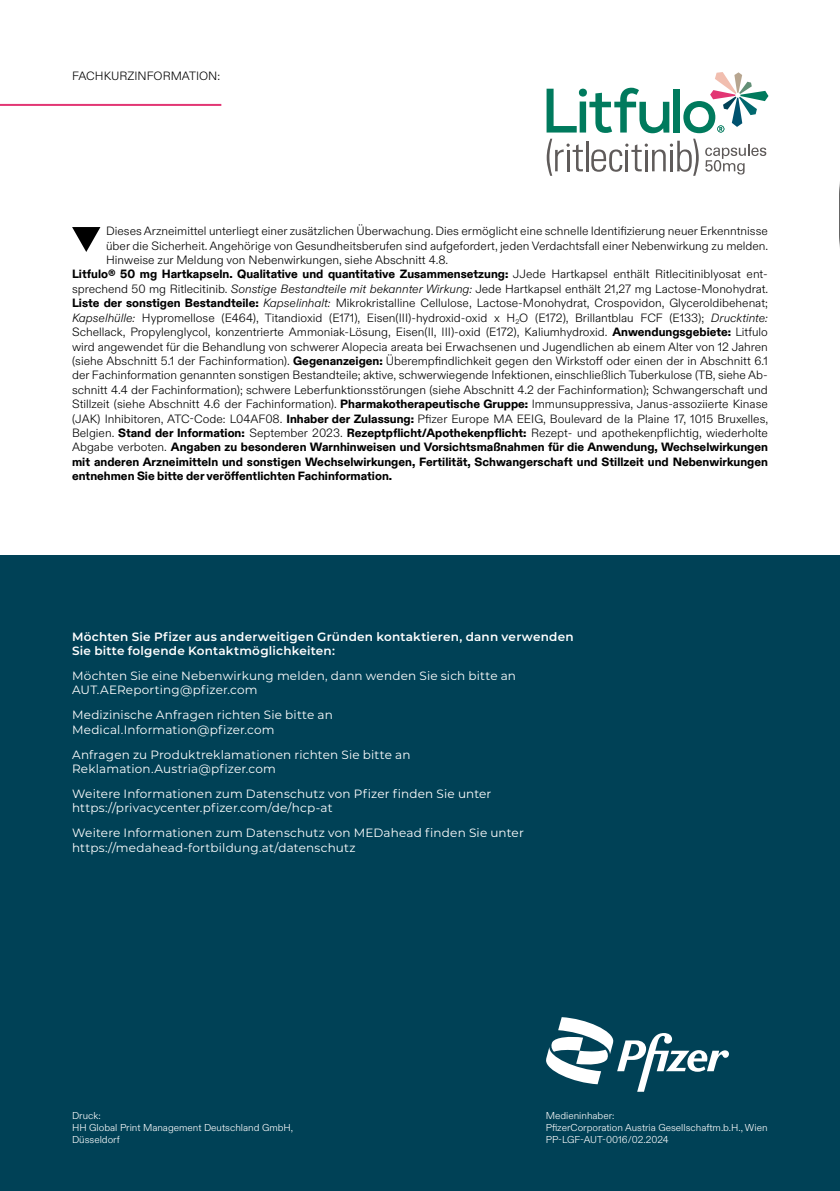
<style>
.page{position:relative;width:840px;height:1191px;background:#fff}
.page>*{position:absolute;margin:0;border:0;box-sizing:border-box;transform-origin:0 0}
.t1{font:300 12px/14.4px "Pfizer Diatype";color:#000;text-align:justify}
.t2{font:12px/14.4px "Montserrat";letter-spacing:.015em;color:#fff}
.t3{font:600 12px/14.4px "Montserrat";letter-spacing:.02em;color:#fff}
.t4{font:300 10px/12px "Pfizer Diatype";color:#fff}
.s1{font-weight:800}
.s2{font-style:italic}
</style>
<div class="page">
<hr style="left:839px;top:181px;width:1px;height:69px;background:#000;opacity:.6">
<div style="left:0;top:556px;width:839px;height:635px;background:#004156"></div>
<hr style="left:0;top:104px;width:221px;height:2px;background:#e23673">
<svg style="left:72px;top:227px;width:28px;height:25px"></svg>
<svg style="left:546px;top:1017px;width:182px;height:74px"></svg>
<hr style="left:585px;top:141px;width:3px;height:30px;background:#5f5b5a">
<svg style="left:546px;top:139px;width:36px;height:37px"></svg>
<svg style="left:591px;top:139px;width:107px;height:37px"></svg>
<svg style="left:546px;top:88px;width:123px;height:45px"></svg>
<div style="left:673px;top:89px;width:6px;height:43px;background:#007a5d"></div>
<svg style="left:705px;top:144px;width:61px;height:30px"></svg>
<svg style="left:683px;top:72px;width:85px;height:61px"></svg>
<p class="t1" style="left:72px;top:69px;width:149px">FACHKURZINFORMATION:</p>
<p class="t1" style="left:106px;top:224px;width:663px">Dieses Arzneimittel unterliegt einer zusätzlichen Überwachung. Dies ermöglicht eine schnelle Identifizierung neuer Erkenntnisse über die Sicherheit. Angehörige von Gesundheitsberufen sind aufgefordert, jeden Verdachtsfall einer Nebenwirkung zu melden.<br>Hinweise zur Meldung von Nebenwirkungen, siehe Abschnitt 4.8.</p>
<p class="t1" style="left:72px;top:267px;width:697px"><span class="s1">Litfulo® 50 mg Hartkapseln. Qualitative und quantitative Zusammensetzung:</span> JJede Hartkapsel enthält Ritlecitiniblyosat ent&shy;sprechend 50 mg Ritlecitinib. <span class="s2">Sonstige Bestandteile mit bekannter Wirkung:</span> Jede Hartkapsel enthält 21,27 mg Lactose-Monohydrat.<br><span class="s1">Liste der sonstigen Bestandteile:</span> <span class="s2">Kapselinhalt:</span> Mikrokristalline Cellulose, Lactose-Monohydrat, Crospovidon, Glyceroldibehenat; <span class="s2">Kapselhülle:</span> Hypromellose (E464), Titandioxid (E171), Eisen(III)-hydroxid-oxid x H<sub>2</sub>O (E172), Brillantblau FCF (E133); <span class="s2">Drucktinte:<br></span>Schellack, Propylenglycol, konzentrierte Ammoniak-Lösung, Eisen(II, III)-oxid (E172), Kaliumhydroxid. <span class="s1">Anwendungsgebiete:</span> Litfulo wird angewendet für die Behandlung von schwerer Alopecia areata bei Erwachsenen und Jugendlichen ab einem Alter von 12 Jahren (siehe Abschnitt 5.1 der Fachinformation). <span class="s1">Gegenanzeigen:</span> Überempfindlichkeit gegen den Wirkstoff oder einen der in Abschnitt 6.1 der Fachinformation genannten sonstigen Bestandteile; aktive, schwerwiegende Infektionen, einschließlich Tuberkulose (TB, siehe Ab&shy;schnitt 4.4 der Fachinformation); schwere Leberfunktionsstörungen (siehe Abschnitt 4.2 der Fachinformation); Schwangerschaft und Stillzeit (siehe Abschnitt 4.6 der Fachinformation). <span class="s1">Pharmakotherapeutische Gruppe:</span> Immunsuppressiva, Janus-assoziierte Kinase (JAK) Inhibitoren, ATC-Code: L04AF08. <span class="s1">Inhaber der Zulassung:</span> Pfizer Europe MA EEIG, Boulevard de la Plaine 17, 1015 Bruxelles, Belgien. <span class="s1">Stand der Information:</span> September 2023. <span class="s1">Rezeptpflicht/Apothekenpflicht:</span> Rezept- und apothekenpflichtig, wiederholte Abgabe verboten. <span class="s1">Angaben zu besonderen Warnhinweisen und Vorsichtsmaßnahmen für die Anwendung, Wechselwirkungen mit anderen Arzneimitteln und sonstigen Wechselwirkungen, Fertilität, Schwangerschaft und Stillzeit und Nebenwirkungen entnehmen Sie bitte der veröffentlichten Fachinformation.</span></p>
<p class="t3" style="left:72px;top:629px;width:503px">Möchten Sie Pfizer aus anderweitigen Gründen kontaktieren, dann verwenden<br>Sie bitte folgende Kontaktmöglichkeiten:</p>
<p class="t2" style="left:72px;top:668px;width:445px">Möchten Sie eine Nebenwirkung melden, dann wenden Sie sich bitte an<br>AUT.AEReporting@pfizer.com</p>
<p class="t2" style="left:72px;top:707px;width:262px">Medizinische Anfragen richten Sie bitte an<br>Medical.Information@pfizer.com</p>
<p class="t2" style="left:72px;top:747px;width:340px">Anfragen zu Produktreklamationen richten Sie bitte an<br>Reklamation.Austria@pfizer.com</p>
<p class="t2" style="left:72px;top:786px;width:420px">Weitere Informationen zum Datenschutz von Pfizer finden Sie unter https://privacycenter.pfizer.com/de/hcp-at</p>
<p class="t2" style="left:72px;top:825px;width:453px">Weitere Informationen zum Datenschutz von MEDahead finden Sie unter https://medahead-fortbildung.at/datenschutz</p>
<p class="t4" style="left:72px;top:1109px;width:222px">Druck:<br>HH Global Print Management Deutschland GmbH,<br>Düsseldorf</p>
<p class="t4" style="left:545px;top:1109px;width:223px">Medieninhaber:<br>PfizerCorporation Austria Gesellschaftm.b.H., Wien<br>PP-LGF-AUT-0016/02.2024</p>
</div>
